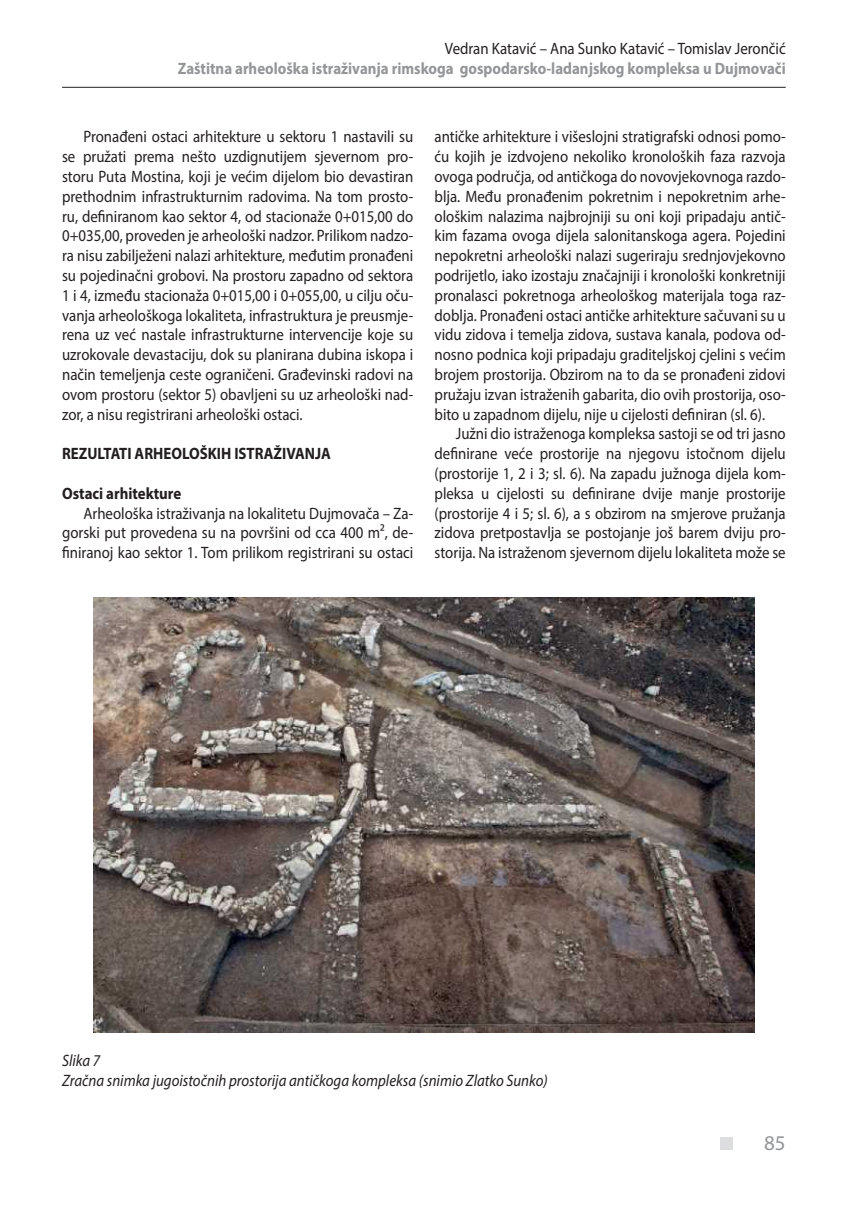
<style>
.page{position:relative;width:847px;height:1213px;background:#fff}
.page>*{position:absolute;margin:0;border:0;box-sizing:border-box;transform-origin:0 0}
.t1{font:21px "Myriad Pro";color:#939598}
.t2{font:16.5px/19.8px "Myriad Pro";color:#231f20;text-align:justify;scale:.9 1}
.t3{font:700 16.5px "Myriad Pro";color:#939598;scale:.9 1}
.t4{font:italic 16.5px/19.8px "Myriad Pro";color:#231f20;scale:.9 1}
.t5{font:700 16.5px "Myriad Pro";color:#231f20;scale:.9 1}
</style>
<div class="page">
<hr style="left:62px;top:87px;width:723px;height:1px;background:#231f20">
<div style="left:719px;top:1137px;width:13px;height:13px;background:#dcdddf"></div>
<img style="left:93px;top:598px;width:661px;height:434px">
<p class="t2" style="left:444px;top:39px;width:380px">Vedran Katavić – Ana Sunko Katavić – Tomislav Jerončić</p>
<p class="t3" style="left:178px;top:58px;width:676px">Zaštitna arheološka istraživanja rimskoga gospodarsko-ladanjskog kompleksa u Dujmovači</p>
<p class="t2" style="left:62px;top:127px;width:391px;text-indent:21px">Pronađeni ostaci arhitekture u sektoru 1 nastavili su se pružati prema nešto uzdignutijem sjevernom pro&shy;storu Puta Mostina, koji je većim dijelom bio devastiran prethodnim infrastrukturnim radovima. Na tom prosto&shy;ru, definiranom kao sektor 4, od stacionaže 0+015,00 do 0+035,00, proveden je arheološki nadzor. Prilikom nadzo&shy;ra nisu zabilježeni nalazi arhitekture, međutim pronađeni su pojedinačni grobovi. Na prostoru zapadno od sektora 1 i 4, između stacionaža 0+015,00 i 0+055,00, u cilju oču&shy;vanja arheološkoga lokaliteta, infrastruktura je preusmje&shy;rena uz već nastale infrastrukturne intervencije koje su uzrokovale devastaciju, dok su planirana dubina iskopa i način temeljenja ceste ograničeni. Građevinski radovi na ovom prostoru (sektor 5) obavljeni su uz arheološki nad&shy;zor, a nisu registrirani arheološki ostaci.</p>
<p class="t5" style="left:62px;top:443px;width:300px">REZULTATI ARHEOLOŠKIH ISTRAŽIVANJA</p>
<p class="t5" style="left:62px;top:482px;width:134px">Ostaci arhitekture</p>
<p class="t2" style="left:62px;top:503px;width:391px;text-indent:21px">Arheološka istraživanja na lokalitetu Dujmovača – Za&shy;gorski put provedena su na površini od cca 400 m², de&shy;finiranoj kao sektor 1. Tom prilikom registrirani su ostaci</p>
<p class="t2" style="left:434px;top:127px;width:391px">antičke arhitekture i višeslojni stratigrafski odnosi pomo&shy;ću kojih je izdvojeno nekoliko kronoloških faza razvoja ovoga područja, od antičkoga do novovjekovnoga razdo&shy;blja. Među pronađenim pokretnim i nepokretnim arhe&shy;ološkim nalazima najbrojniji su oni koji pripadaju antič&shy;kim fazama ovoga dijela salonitanskoga agera. Pojedini nepokretni arheološki nalazi sugeriraju srednjovjekovno podrijetlo, iako izostaju značajniji i kronološki konkretniji pronalasci pokretnoga arheološkog materijala toga raz&shy;doblja. Pronađeni ostaci antičke arhitekture sačuvani su u vidu zidova i temelja zidova, sustava kanala, podova od&shy;nosno podnica koji pripadaju graditeljskoj cjelini s većim brojem prostorija. Obzirom na to da se pronađeni zidovi pružaju izvan istraženih gabarita, dio ovih prostorija, oso&shy;bito u zapadnom dijelu, nije u cijelosti definiran (sl. 6).</p>
<p class="t2" style="left:434px;top:424px;width:391px;text-indent:21px">Južni dio istraženoga kompleksa sastoji se od tri jasno definirane veće prostorije na njegovu istočnom dijelu (prostorije 1, 2 i 3; sl. 6). Na zapadu južnoga dijela kom&shy;pleksa u cijelosti su definirane dvije manje prostorije (prostorije 4 i 5; sl. 6), a s obzirom na smjerove pružanja zidova pretpostavlja se postojanje još barem dviju pro&shy;storija. Na istraženom sjevernom dijelu lokaliteta može se</p>
<p class="t4" style="left:62px;top:1050px;width:541px">Slika 7<br>Zračna snimka jugoistočnih prostorija antičkoga kompleksa (snimio Zlatko Sunko)</p>
<p class="t1" style="left:763px;top:1130px;width:23px">85</p>
</div>
